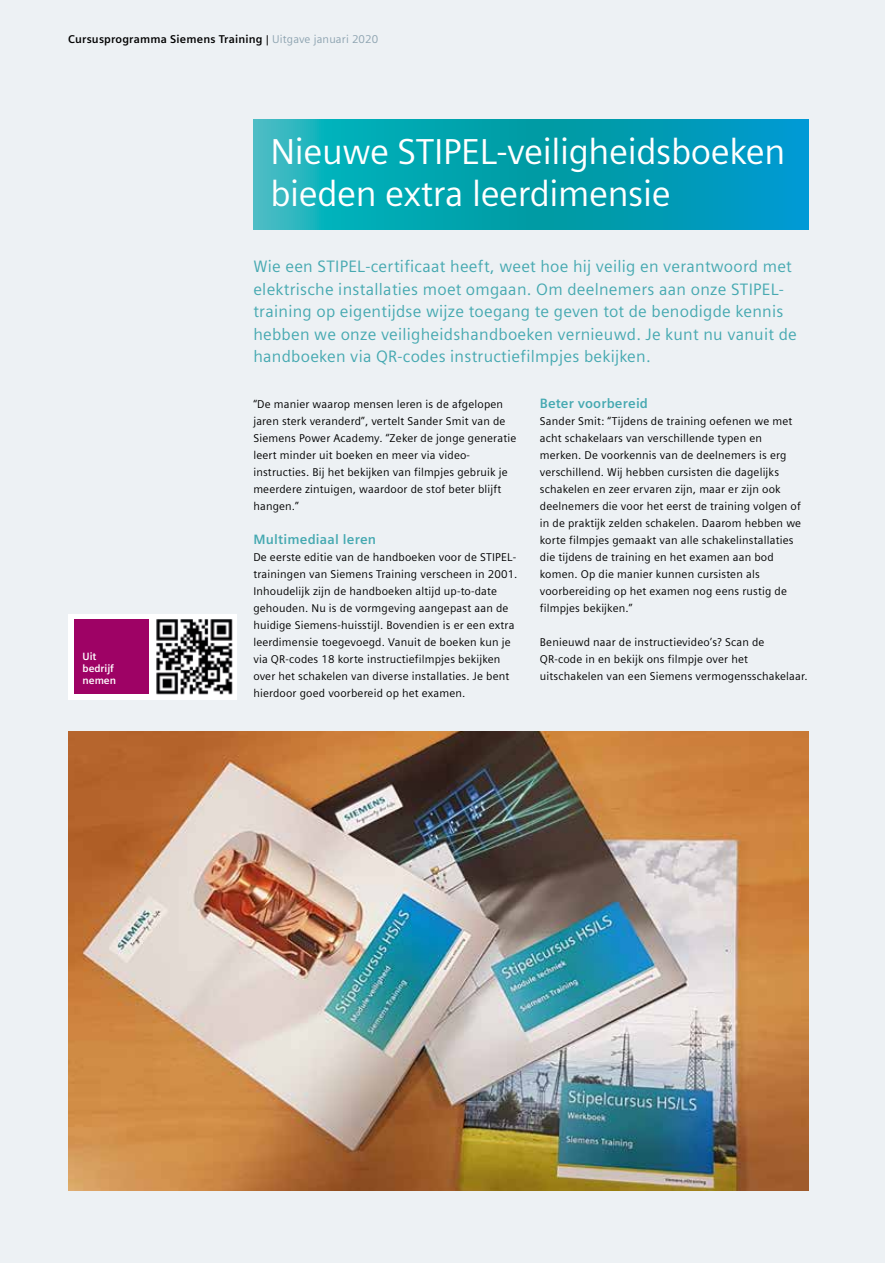
<style>
.page{position:relative;width:885px;height:1263px;background:#fff}
.page>*{position:absolute;margin:0;border:0;box-sizing:border-box;transform-origin:0 0}
.t1{font:36px/42px "Siemens Sans OT";letter-spacing:-.01em;color:#fff}
.t2{font:16.5px/22.5px "Siemens Sans OT";letter-spacing:.015em;color:#46a9b1}
.t3{font:700 13.5px "Siemens Sans OT";letter-spacing:.015em;color:#46a9b1}
.t4{font:11.25px/17px "Siemens Sans OT";letter-spacing:.015em;color:#000}
.t5{font:700 11.25px "Siemens Sans OT";letter-spacing:.015em;color:#000}
.t6{font:700 10.5px/12px "Siemens Sans OT";color:#fff}
.s1{font-weight:400}
.s2{font-weight:400;color:#8da3b0}
</style>
<div class="page">
<div style="left:0;top:0;width:884px;height:1263px;background:#edf1f4"></div>
<img style="left:68px;top:731px;width:740px;height:460px">
<svg style="left:253px;top:119px;width:555px;height:111px;background:#07a3b5"></svg>
<div style="left:68px;top:614px;width:168px;height:85px;background:#fff"></div>
<div style="left:74px;top:619px;width:74px;height:75px;background:#9e0265"></div>
<img style="left:156px;top:619px;width:77px;height:76px">
<p class="t5" style="left:68px;top:32px;width:312px">Cursusprogramma Siemens Training <span class="s1">|</span> <span class="s2">Uitgave januari 2020</span></p>
<h1 class="t1" style="left:270px;top:131px;width:516px">Nieuwe STIPEL-veiligheidsboeken bieden extra leerdimensie</h1>
<p class="t6" style="left:82px;top:650px;width:35px">Uit bedrijf nemen</p>
<p class="t2" style="left:253px;top:255px;width:545px">Wie een STIPEL-certificaat heeft, weet hoe hij veilig en verantwoord met elektrische installaties moet omgaan. Om deelnemers aan onze STIPEL&shy;training op eigentijdse wijze toegang te geven tot de benodigde kennis hebben we onze veiligheidshandboeken vernieuwd. Je kunt nu vanuit de handboeken via QR-codes instructiefilmpjes bekijken.</p>
<p class="t4" style="left:253px;top:396px;width:264px">“De manier waarop mensen leren is de afgelopen jaren sterk veranderd”, vertelt Sander Smit van de Siemens Power Academy. “Zeker de jonge generatie leert minder uit boeken en meer via video&shy;instructies. Bij het bekijken van filmpjes gebruik je meerdere zintuigen, waardoor de stof beter blijft hangen.”</p>
<p class="t3" style="left:253px;top:532px;width:124px">Multimediaal leren</p>
<p class="t4" style="left:253px;top:549px;width:266px">De eerste editie van de handboeken voor de STIPEL&shy;trainingen van Siemens Training verscheen in 2001.<br>Inhoudelijk zijn de handboeken altijd up-to-date gehouden. Nu is de vormgeving aangepast aan de huidige Siemens-huisstijl. Bovendien is er een extra leerdimensie toegevoegd. Vanuit de boeken kun je via QR-codes 18 korte instructiefilmpjes bekijken over het schakelen van diverse installaties. Je bent hierdoor goed voorbereid op het examen.</p>
<p class="t3" style="left:540px;top:396px;width:110px">Beter voorbereid</p>
<p class="t4" style="left:540px;top:413px;width:263px">Sander Smit: “Tijdens de training oefenen we met acht schakelaars van verschillende typen en merken. De voorkennis van de deelnemers is erg verschillend. Wij hebben cursisten die dagelijks schakelen en zeer ervaren zijn, maar er zijn ook deelnemers die voor het eerst de training volgen of in de praktijk zelden schakelen. Daarom hebben we korte filmpjes gemaakt van alle schakelinstallaties die tijdens de training en het examen aan bod komen. Op die manier kunnen cursisten als voorbereiding op het examen nog eens rustig de filmpjes bekijken.”</p>
<p class="t4" style="left:540px;top:634px;width:269px">Benieuwd naar de instructievideo’s? Scan de<br>QR-code in en bekijk ons filmpje over het uitschakelen van een Siemens vermogensschakelaar.</p>
</div>
